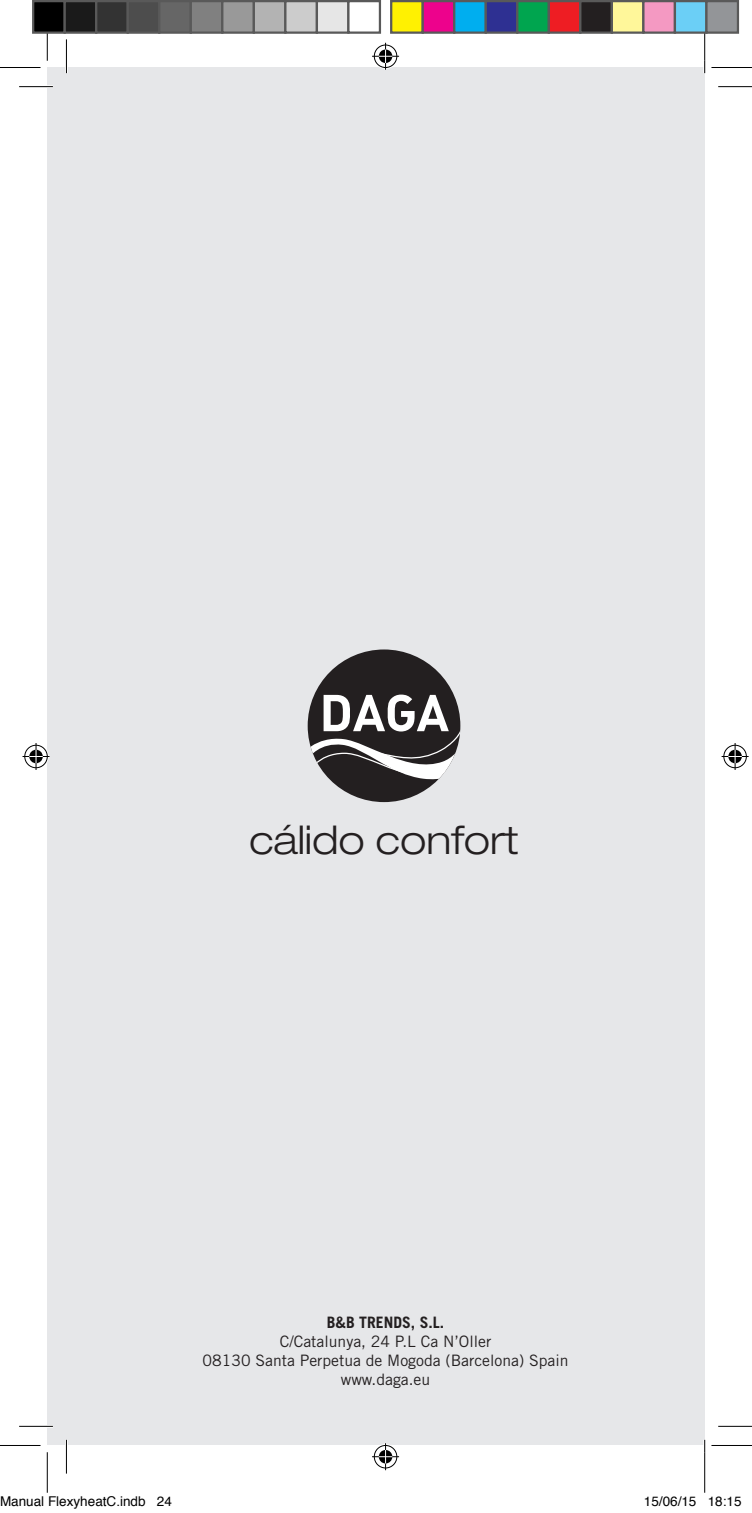
<style>
.page{position:relative;width:752px;height:1513px;background:#fff}
.page>*{position:absolute;margin:0;border:0;box-sizing:border-box;transform-origin:0 0}
.t1{font:300 expanded 39.38px "Helvetica Neue";color:#231f20}
.t2{font:15.75px/18.9px "Trade Gothic LT Std";color:#231f20;text-align:center}
.t3{font:700 15.75px "Trade Gothic LT Std";color:#231f20}
.t4{font:13.5px "Helvetica";color:#000}
</style>
<div class="page">
<div style="left:47px;top:67px;width:657px;height:1378px;background:#e6e7e9"></div>
<div style="left:307px;top:649px;width:153px;height:153px;background:#231f20;border-radius:50%"></div>
<svg style="left:307px;top:694px;width:153px;height:89px"></svg>
<hr style="left:19px;top:85px;width:34px;height:3px;background:#fff">
<hr style="left:19px;top:1425px;width:34px;height:2px;background:#fff">
<hr style="left:65px;top:39px;width:3px;height:34px;background:#fff">
<hr style="left:65px;top:1439px;width:3px;height:34px;background:#fff">
<hr style="left:703px;top:39px;width:3px;height:34px;background:#fff">
<hr style="left:703px;top:1439px;width:3px;height:34px;background:#fff">
<hr style="left:19px;top:86px;width:34px;height:1px;background:#000">
<hr style="left:718px;top:86px;width:33px;height:1px;background:#000">
<hr style="left:19px;top:1426px;width:34px;height:1px;background:#000">
<hr style="left:718px;top:1426px;width:33px;height:1px;background:#000">
<hr style="left:66px;top:39px;width:1px;height:34px;background:#000">
<hr style="left:66px;top:1439px;width:1px;height:34px;background:#000">
<hr style="left:704px;top:39px;width:1px;height:34px;background:#000">
<hr style="left:704px;top:1439px;width:1px;height:34px;background:#000">
<hr style="left:0;top:67px;width:40px;height:1px;background:#000">
<hr style="left:711px;top:67px;width:40px;height:1px;background:#000">
<hr style="left:0;top:1445px;width:40px;height:1px;background:#000">
<hr style="left:711px;top:1445px;width:40px;height:1px;background:#000">
<hr style="left:47px;top:20px;width:1px;height:41px;background:#000">
<hr style="left:47px;top:1452px;width:1px;height:40px;background:#000">
<hr style="left:704px;top:20px;width:1px;height:41px;background:#000">
<hr style="left:704px;top:1452px;width:1px;height:40px;background:#000">
<svg style="left:372px;top:43px;width:27px;height:27px"></svg>
<svg style="left:372px;top:1443px;width:27px;height:27px"></svg>
<svg style="left:23px;top:743px;width:27px;height:27px"></svg>
<svg style="left:721px;top:743px;width:27px;height:27px"></svg>
<div style="left:33px;top:1px;width:32px;height:32px;background:#000"></div>
<div style="left:32px;top:0;width:34px;height:34px;border:2px solid #595959"></div>
<div style="left:65px;top:1px;width:31px;height:32px;background:#1a1a1a"></div>
<div style="left:64px;top:0;width:33px;height:34px;border:2px solid #595959"></div>
<div style="left:96px;top:1px;width:32px;height:32px;background:#333"></div>
<div style="left:95px;top:0;width:34px;height:34px;border:2px solid #595959"></div>
<div style="left:128px;top:1px;width:31px;height:32px;background:#4d4d4d"></div>
<div style="left:127px;top:0;width:33px;height:34px;border:2px solid #595959"></div>
<div style="left:159px;top:1px;width:32px;height:32px;background:#666"></div>
<div style="left:158px;top:0;width:34px;height:34px;border:2px solid #595959"></div>
<div style="left:191px;top:1px;width:31px;height:32px;background:#808080"></div>
<div style="left:190px;top:0;width:33px;height:34px;border:2px solid #595959"></div>
<div style="left:222px;top:1px;width:32px;height:32px;background:#999"></div>
<div style="left:221px;top:0;width:34px;height:34px;border:2px solid #595959"></div>
<div style="left:254px;top:1px;width:31px;height:32px;background:#b3b3b3"></div>
<div style="left:253px;top:0;width:33px;height:34px;border:2px solid #595959"></div>
<div style="left:285px;top:1px;width:32px;height:32px;background:#ccc"></div>
<div style="left:284px;top:0;width:34px;height:34px;border:2px solid #595959"></div>
<div style="left:317px;top:1px;width:31px;height:32px;background:#e6e6e6"></div>
<div style="left:316px;top:0;width:33px;height:34px;border:2px solid #595959"></div>
<div style="left:347px;top:0;width:34px;height:34px;border:2px solid #595959"></div>
<div style="left:391px;top:1px;width:31px;height:32px;background:#fff101"></div>
<div style="left:390px;top:0;width:34px;height:34px;border:2px solid #595959"></div>
<div style="left:422px;top:1px;width:32px;height:32px;background:#ed028c"></div>
<div style="left:421px;top:0;width:34px;height:34px;border:2px solid #595959"></div>
<div style="left:454px;top:1px;width:31px;height:32px;background:#00aeef"></div>
<div style="left:453px;top:0;width:34px;height:34px;border:2px solid #595959"></div>
<div style="left:485px;top:1px;width:32px;height:32px;background:#2e3092"></div>
<div style="left:484px;top:0;width:34px;height:34px;border:2px solid #595959"></div>
<div style="left:517px;top:1px;width:31px;height:32px;background:#00a54f"></div>
<div style="left:516px;top:0;width:34px;height:34px;border:2px solid #595959"></div>
<div style="left:548px;top:1px;width:32px;height:32px;background:#ee1d23"></div>
<div style="left:547px;top:0;width:34px;height:34px;border:2px solid #595959"></div>
<div style="left:580px;top:1px;width:31px;height:32px;background:#231f20"></div>
<div style="left:579px;top:0;width:34px;height:34px;border:2px solid #595959"></div>
<div style="left:611px;top:1px;width:32px;height:32px;background:#fff79a"></div>
<div style="left:610px;top:0;width:34px;height:34px;border:2px solid #595959"></div>
<div style="left:643px;top:1px;width:31px;height:32px;background:#f499c2"></div>
<div style="left:642px;top:0;width:34px;height:34px;border:2px solid #595959"></div>
<div style="left:674px;top:1px;width:32px;height:32px;background:#6bcff6"></div>
<div style="left:673px;top:0;width:34px;height:34px;border:2px solid #595959"></div>
<div style="left:706px;top:1px;width:31px;height:32px;background:#939598"></div>
<div style="left:705px;top:0;width:34px;height:34px;border:2px solid #595959"></div>
<h1 class="t1" style="left:249px;top:816px;width:271px">cálido confort</h1>
<p class="t3" style="left:327px;top:1313px;width:119px">B&amp;B TRENDS, S.L.</p>
<p class="t2" style="left:202px;top:1332px;width:367px">C/Catalunya, 24 P.L Ca N’Oller<br>08130 Santa Perpetua de Mogoda (Barcelona) Spain www.daga.eu</p>
<p class="t4" style="left:0;top:1491px;width:173px">Manual FlexyheatC.indb 24</p>
<p class="t4" style="left:643px;top:1491px;width:99px">15/06/15 18:15</p>
</div>
